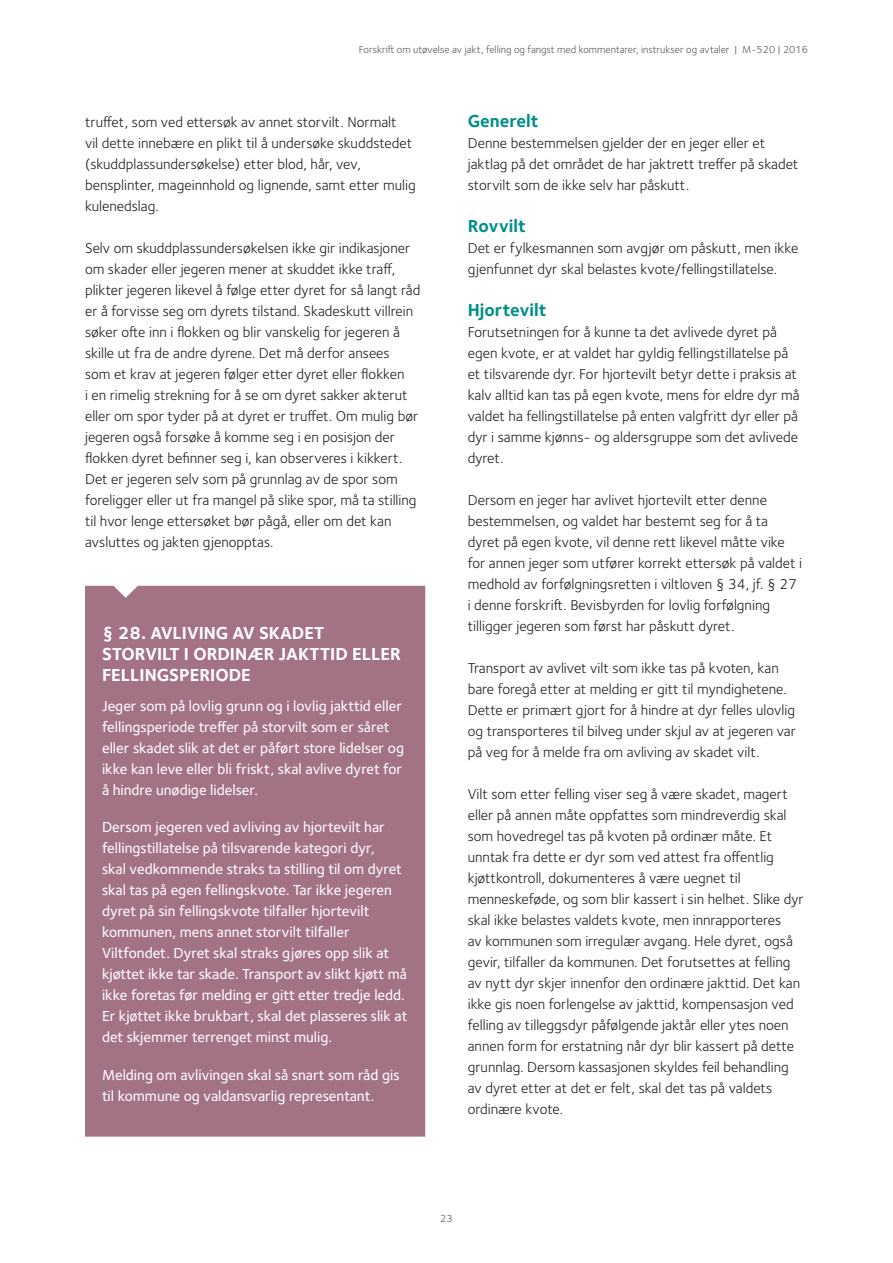
<style>
.page{position:relative;width:893px;height:1263px;background:#fff}
.page>*{position:absolute;margin:0;border:0;box-sizing:border-box;transform-origin:0 0}
.t1{font:700 18px/21px "Foundry Sterling";color:#fff}
.t2{font:700 18px "Foundry Sterling";color:#008f8b}
.t3{font:500 15px/21px "Foundry Sterling";color:#fff}
.t4{font:14.85px/21px "Foundry Sterling";color:#241f1f}
.t5{font:10.5px "Foundry Sterling";color:#5a5758}
</style>
<div class="page">
<div style="left:85px;top:586px;width:340px;height:550px;background:#a47285"></div>
<p class="t5" style="left:359px;top:43px;width:451px">Forskrift om utøvelse av jakt, felling og fangst med kommentarer, instrukser og avtaler | M-520 | 2016</p>
<p class="t4" style="left:85px;top:112px;width:332px">truffet, som ved ettersøk av annet storvilt. Normalt<br>vil dette innebære en plikt til å undersøke skuddstedet (skuddplassundersøkelse) etter blod, hår, vev, bensplinter, mageinnhold og lignende, samt etter mulig kulenedslag.</p>
<p class="t4" style="left:85px;top:238px;width:337px">Selv om skuddplassundersøkelsen ikke gir indikasjoner om skader eller jegeren mener at skuddet ikke traff, plikter jegeren likevel å følge etter dyret for så langt råd er å forvisse seg om dyrets tilstand. Skadeskutt villrein søker ofte inn i flokken og blir vanskelig for jegeren å skille ut fra de andre dyrene. Det må derfor ansees<br>som et krav at jegeren følger etter dyret eller flokken<br>i en rimelig strekning for å se om dyret sakker akterut eller om spor tyder på at dyret er truffet. Om mulig bør jegeren også forsøke å komme seg i en posisjon der flokken dyret befinner seg i, kan observeres i kikkert.<br>Det er jegeren selv som på grunnlag av de spor som foreligger eller ut fra mangel på slike spor, må ta stilling til hvor lenge ettersøket bør pågå, eller om det kan avsluttes og jakten gjenopptas.</p>
<p class="t1" style="left:102px;top:623px;width:300px">§ 28. AVLIVING AV SKADET<br>STORVILT I ORDINÆR JAKTTID ELLER<br>FELLINGSPERIODE</p>
<p class="t3" style="left:102px;top:695px;width:303px">Jeger som på lovlig grunn og i lovlig jakttid eller fellingsperiode treffer på storvilt som er såret eller skadet slik at det er påført store lidelser og ikke kan leve eller bli friskt, skal avlive dyret for å hindre unødige lidelser.</p>
<p class="t3" style="left:102px;top:817px;width:307px">Dersom jegeren ved avliving av hjortevilt har fellingstillatelse på tilsvarende kategori dyr,<br>skal vedkommende straks ta stilling til om dyret skal tas på egen fellingskvote. Tar ikke jegeren dyret på sin fellingskvote tilfaller hjortevilt kommunen, mens annet storvilt tilfaller Viltfondet. Dyret skal straks gjøres opp slik at kjøttet ikke tar skade. Transport av slikt kjøtt må ikke foretas før melding er gitt etter tredje ledd.<br>Er kjøttet ikke brukbart, skal det plasseres slik at det skjemmer terrenget minst mulig.</p>
<p class="t3" style="left:102px;top:1064px;width:299px">Melding om avlivingen skal så snart som råd gis til kommune og valdansvarlig representant.</p>
<p class="t2" style="left:468px;top:111px;width:72px">Generelt</p>
<p class="t4" style="left:468px;top:133px;width:332px">Denne bestemmelsen gjelder der en jeger eller et jaktlag på det området de har jaktrett treffer på skadet storvilt som de ikke selv har påskutt.</p>
<p class="t2" style="left:468px;top:216px;width:60px">Rovvilt</p>
<p class="t4" style="left:468px;top:238px;width:332px">Det er fylkesmannen som avgjør om påskutt, men ikke gjenfunnet dyr skal belastes kvote/fellingstillatelse.</p>
<p class="t2" style="left:468px;top:300px;width:80px">Hjortevilt</p>
<p class="t4" style="left:468px;top:322px;width:333px">Forutsetningen for å kunne ta det avlivede dyret på egen kvote, er at valdet har gyldig fellingstillatelse på et tilsvarende dyr. For hjortevilt betyr dette i praksis at kalv alltid kan tas på egen kvote, mens for eldre dyr må valdet ha fellingstillatelse på enten valgfritt dyr eller på dyr i samme kjønns- og aldersgruppe som det avlivede dyret.</p>
<p class="t4" style="left:468px;top:490px;width:336px">Dersom en jeger har avlivet hjortevilt etter denne bestemmelsen, og valdet har bestemt seg for å ta dyret på egen kvote, vil denne rett likevel måtte vike for annen jeger som utfører korrekt ettersøk på valdet i medhold av forfølgningsretten i viltloven § 34, jf. § 27 i denne forskrift. Bevisbyrden for lovlig forfølgning tilligger jegeren som først har påskutt dyret.</p>
<p class="t4" style="left:468px;top:658px;width:330px">Transport av avlivet vilt som ikke tas på kvoten, kan bare foregå etter at melding er gitt til myndighetene.<br>Dette er primært gjort for å hindre at dyr felles ulovlig og transporteres til bilveg under skjul av at jegeren var på veg for å melde fra om avliving av skadet vilt.</p>
<p class="t4" style="left:468px;top:784px;width:337px">Vilt som etter felling viser seg å være skadet, magert eller på annen måte oppfattes som mindreverdig skal som hovedregel tas på kvoten på ordinær måte. Et unntak fra dette er dyr som ved attest fra offentlig kjøttkontroll, dokumenteres å være uegnet til menneskeføde, og som blir kassert i sin helhet. Slike dyr skal ikke belastes valdets kvote, men innrapporteres<br>av kommunen som irregulær avgang. Hele dyret, også gevir, tilfaller da kommunen. Det forutsettes at felling av nytt dyr skjer innenfor den ordinære jakttid. Det kan ikke gis noen forlengelse av jakttid, kompensasjon ved felling av tilleggsdyr påfølgende jaktår eller ytes noen annen form for erstatning når dyr blir kassert på dette grunnlag. Dersom kassasjonen skyldes feil behandling av dyret etter at det er felt, skal det tas på valdets ordinære kvote.</p>
<p class="t5" style="left:440px;top:1212px;width:14px">23</p>
</div>
